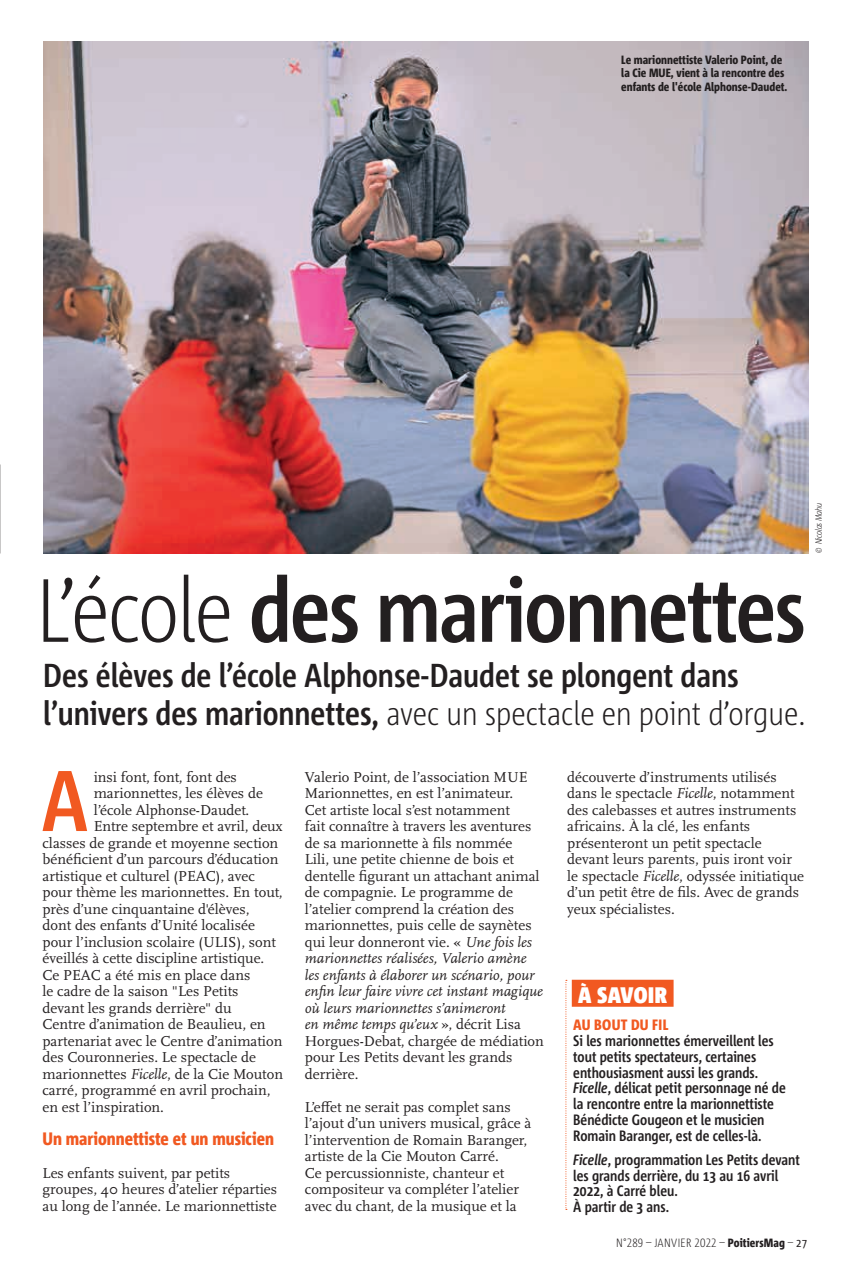
<style>
.page{position:relative;width:851px;height:1276px;background:#fff}
.page>*{position:absolute;margin:0;border:0;box-sizing:border-box;transform-origin:0 0}
.t1{font:700 89.4px "Corpid C1 Cd";letter-spacing:-.02em;color:#231f20}
.t2{font:700 85.95px "Corpid C1 Cd";color:#f15921}
.t3{font:700 33.15px/38px "Corpid C1 Cd";color:#231f20}
.t4{font:900 22.5px "Corpid C1 Cd";letter-spacing:.015em;color:#fff}
.t5{font:800 18px "Corpid C1 Cd";color:#f15921}
.t6{font:15px/16.5px "Scala OT";color:#231f20}
.t7{font:700 15px/15.8px "Corpid C1 Cd";color:#231f20}
.t8{font:800 15px "Corpid C1 Cd";letter-spacing:.02em;color:#f15921}
.t9{font:800 12px/13.5px "Corpid C1 Cd";color:#231f20}
.t10{font:300 12px "Corpid C1 Cd";letter-spacing:.01em;color:#231f20}
.t11{font:italic 300 9px "Corpid C1 Cd";letter-spacing:-.02em;color:#231f20}
.s1{font-weight:300}
.s2{font-style:italic}
.s3{font-weight:800}
.s4{font-weight:400}
</style>
<div class="page">
<img style="left:43px;top:41px;width:765px;height:512px">
<svg style="left:565px;top:980px;width:2px;height:230px"></svg>
<div style="left:571px;top:979px;width:102px;height:27px;background:#f15921"></div>
<p class="t9" style="left:621px;top:52px;width:168px">Le marionnettiste Valerio Point, de la Cie MUE, vient à la rencontre des enfants de l'école Alphonse-Daudet.</p>
<h1 class="t1" style="left:36px;top:554px;width:770px"><span class="s1">L’école</span> des marionnettes</h1>
<h3 class="t3" style="left:43px;top:656px;width:763px">Des élèves de l’école Alphonse-Daudet se plongent dans l’univers des marionnettes, <span class="s1">avec un spectacle en point d’orgue.</span></h3>
<p class="t11" style="left:812px;top:553px;width:52px;rotate:-90deg">© Nicolas Mahu</p>
<h2 class="t2" style="left:41px;top:747px;width:49px">A</h2>
<p class="t6" style="left:94px;top:769px;width:145px">insi font, font, font des</p>
<p class="t6" style="left:94px;top:785px;width:171px">marionnettes, les élèves de</p>
<p class="t6" style="left:94px;top:802px;width:157px">l’école Alphonse-Daudet.</p>
<p class="t6" style="left:94px;top:818px;width:190px">Entre septembre et avril, deux</p>
<p class="t6" style="left:43px;top:835px;width:237px">classes de grande et moyenne section</p>
<p class="t6" style="left:43px;top:851px;width:237px">bénéficient d’un parcours d’éducation</p>
<p class="t6" style="left:43px;top:868px;width:214px">artistique et culturel (PEAC), avec</p>
<p class="t6" style="left:43px;top:884px;width:241px">pour thème les marionnettes. En tout,</p>
<p class="t6" style="left:43px;top:901px;width:208px">près d’une cinquantaine d'élèves,</p>
<p class="t6" style="left:43px;top:917px;width:214px">dont des enfants d’Unité localisée</p>
<p class="t6" style="left:43px;top:934px;width:235px">pour l’inclusion scolaire (ULIS), sont</p>
<p class="t6" style="left:43px;top:950px;width:223px">éveillés à cette discipline artistique.</p>
<p class="t6" style="left:43px;top:967px;width:209px">Ce PEAC a été mis en place dans</p>
<p class="t6" style="left:43px;top:983px;width:197px">le cadre de la saison "Les Petits</p>
<p class="t6" style="left:43px;top:1000px;width:190px">devant les grands derrière" du</p>
<p class="t6" style="left:43px;top:1016px;width:224px">Centre d’animation de Beaulieu, en</p>
<p class="t6" style="left:43px;top:1033px;width:241px">partenariat avec le Centre d’animation</p>
<p class="t6" style="left:43px;top:1049px;width:215px">des Couronneries. Le spectacle de</p>
<p class="t6" style="left:43px;top:1066px;width:242px">marionnettes <span class="s2">Ficelle</span>, de la Cie Mouton</p>
<p class="t6" style="left:43px;top:1082px;width:229px">carré, programmé en avril prochain,</p>
<p class="t6" style="left:43px;top:1099px;width:123px">en est l’inspiration.</p>
<p class="t5" style="left:43px;top:1127px;width:233px">Un marionnettiste et un musicien</p>
<p class="t6" style="left:43px;top:1165px;width:236px">Les enfants suivent, par petits groupes, 40 heures d’atelier réparties au long de l’année. Le marionnettiste</p>
<p class="t6" style="left:305px;top:769px;width:240px">Valerio Point, de l’association MUE Marionnettes, en est l’animateur.<br>Cet artiste local s’est notamment<br>fait connaître à travers les aventures de sa marionnette à fils nommée<br>Lili, une petite chienne de bois et dentelle figurant un attachant animal de compagnie. Le programme de l’atelier comprend la création des marionnettes, puis celle de saynètes qui leur donneront vie. « <span class="s2">Une fois les marionnettes réalisées, Valerio amène les enfants à élaborer un scénario, pour enfin leur faire vivre cet instant magique où leurs marionnettes s’animeront<br>en même temps qu’eux</span> », décrit Lisa Horgues-Debat, chargée de médiation pour Les Petits devant les grands derrière.</p>
<p class="t6" style="left:305px;top:1099px;width:228px">L’effet ne serait pas complet sans l’ajout d’un univers musical, grâce à l’intervention de Romain Baranger, artiste de la Cie Mouton Carré.<br>Ce percussionniste, chanteur et compositeur va compléter l’atelier avec du chant, de la musique et la</p>
<p class="t6" style="left:567px;top:769px;width:238px">découverte d’instruments utilisés dans le spectacle <span class="s2">Ficelle</span>, notamment des calebasses et autres instruments africains. À la clé, les enfants présenteront un petit spectacle devant leurs parents, puis iront voir le spectacle <span class="s2">Ficelle</span>, odyssée initiatique d’un petit être de fils. Avec de grands yeux spécialistes.</p>
<h3 class="t4" style="left:578px;top:981px;width:90px">À SAVOIR</h3>
<p class="t8" style="left:573px;top:1015px;width:97px">AU BOUT DU FIL</p>
<p class="t7" style="left:573px;top:1032px;width:214px">Si les marionnettes émerveillent les tout petits spectateurs, certaines enthousiasment aussi les grands.<br><span class="s2">Ficelle</span>, délicat petit personnage né de la rencontre entre la marionnettiste Bénédicte Gougeon et le musicien Romain Baranger, est de celles-là.</p>
<p class="t7" style="left:573px;top:1151px;width:228px"><span class="s2">Ficelle</span>, programmation Les Petits devant les grands derrière, du 13 au 16 avril<br>2022, à Carré bleu.<br>À partir de 3 ans.</p>
<p class="t10" style="left:616px;top:1235px;width:192px">N°289 – JANVIER 2022 – <span class="s3">PoitiersMag</span> – <span class="s4">27</span></p>
</div>
